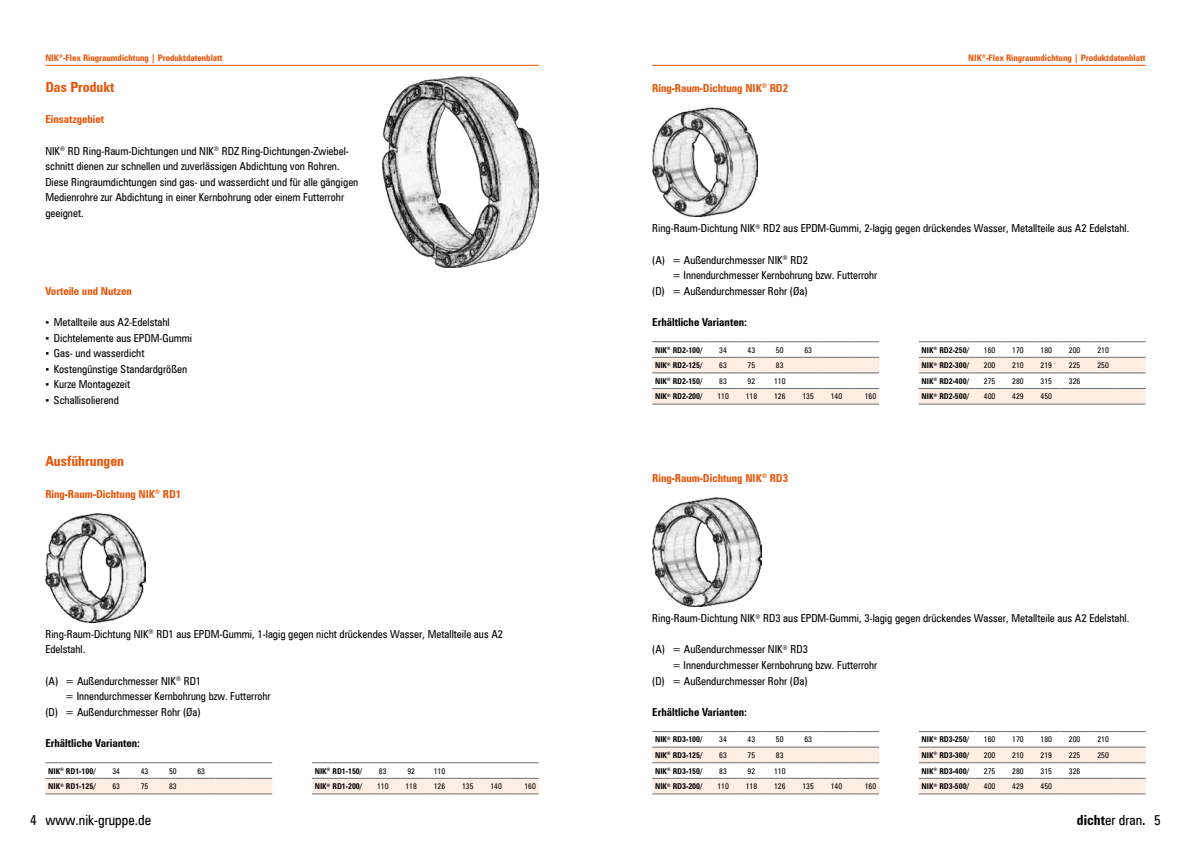
<style>
.page{position:relative;width:1191px;height:842px;background:#fff}
.page>*{position:absolute;margin:0;border:0;box-sizing:border-box;transform-origin:0 0}
.t1{font:condensed 14px "Zurich BT";color:#000}
.t2{font:700 condensed 14px "Zurich BT";color:#e95103}
.t3{font:condensed 11px/15.6px "Zurich BT";color:#000}
.t4{font:700 condensed 11px "Zurich BT";color:#e95103}
.t5{font:700 condensed 11px "Zurich BT";color:#000}
.t6{font:700 condensed 9px "Zurich BT";color:#e95103}
.t7{font:700 condensed 8px "Zurich BT";color:#000}
.t8{font:condensed 8px "Zurich BT";color:#000}
.s1{font-family:"Arial Narrow";font-stretch:normal}
.s2{font-weight:700}
</style>
<div class="page">
<hr style="left:652px;top:65px;width:493px;height:1px;background:#e95103">
<hr style="left:45px;top:65px;width:494px;height:1px;background:#e95103">
<img style="left:45px;top:513px;width:100px;height:109px">
<img style="left:652px;top:108px;width:105px;height:109px">
<svg style="left:652px;top:342px;width:227px;height:63px"></svg>
<img style="left:652px;top:497px;width:109px;height:110px">
<svg style="left:45px;top:762px;width:227px;height:33px"></svg>
<svg style="left:312px;top:762px;width:227px;height:33px"></svg>
<svg style="left:918px;top:342px;width:227px;height:63px"></svg>
<svg style="left:652px;top:731px;width:227px;height:64px"></svg>
<svg style="left:918px;top:731px;width:227px;height:64px"></svg>
<img style="left:383px;top:77px;width:156px;height:190px">
<p class="t6" style="left:45px;top:52px;width:179px">NIK<sup>®</sup>-Flex Ringraumdichtung | Produktdatenblatt</p>
<p class="t2" style="left:45px;top:79px;width:70px">Das Produkt</p>
<p class="t4" style="left:45px;top:113px;width:60px">Einsatzgebiet</p>
<p class="t3" style="left:45px;top:143px;width:314px">NIK<sup>®</sup> RD Ring-Raum-Dichtungen und NIK<sup>®</sup> RDZ Ring-Dichtungen-Zwiebel&shy;schnitt dienen zur schnellen und zuverlässigen Abdichtung von Rohren.<br>Diese Ringraumdichtungen sind gas- und wasserdicht und für alle gängigen Medienrohre zur Abdichtung in einer Kernbohrung oder einem Futterrohr geeignet.</p>
<p class="t4" style="left:45px;top:284px;width:88px">Vorteile und Nutzen</p>
<p class="t3" style="left:45px;top:314px;width:126px"><span class="s1">▪</span> Metallteile aus A2-Edelstahl</p>
<p class="t3" style="left:45px;top:330px;width:148px"><span class="s1">▪</span> Dichtelemente aus EPDM-Gummi</p>
<p class="t3" style="left:45px;top:345px;width:101px"><span class="s1">▪</span> Gas- und wasserdicht</p>
<p class="t3" style="left:45px;top:361px;width:143px"><span class="s1">▪</span> Kostengünstige Standardgrößen</p>
<p class="t3" style="left:45px;top:377px;width:86px"><span class="s1">▪</span> Kurze Montagezeit</p>
<p class="t3" style="left:45px;top:392px;width:75px"><span class="s1">▪</span> Schallisolierend</p>
<p class="t2" style="left:45px;top:453px;width:80px">Ausführungen</p>
<p class="t4" style="left:45px;top:487px;width:137px">Ring-Raum-Dichtung NIK<sup>®</sup> RD1</p>
<p class="t3" style="left:45px;top:626px;width:459px">Ring-Raum-Dichtung NIK<sup>®</sup> RD1 aus EPDM-Gummi, 1-lagig gegen nicht drückendes Wasser, Metallteile aus A2<br>Edelstahl.</p>
<p class="t3" style="left:45px;top:673px;width:157px">(A) = Außendurchmesser NIK<sup>®</sup> RD1</p>
<p class="t3" style="left:77px;top:688px;width:195px">Innendurchmesser Kernbohrung bzw. Futterrohr</p>
<p class="t3" style="left:45px;top:704px;width:157px">(D) = Außendurchmesser Rohr (Øa)</p>
<p class="t5" style="left:45px;top:736px;width:96px">Erhältliche Varianten:</p>
<p class="t7" style="left:48px;top:766px;width:49px">NIK<sup>®</sup> RD1-100/</p>
<p class="t8" style="left:112px;top:766px;width:9px">34</p>
<p class="t8" style="left:141px;top:766px;width:9px">43</p>
<p class="t8" style="left:169px;top:766px;width:9px">50</p>
<p class="t8" style="left:197px;top:766px;width:9px">63</p>
<p class="t7" style="left:48px;top:781px;width:49px">NIK<sup>®</sup> RD1-125/</p>
<p class="t8" style="left:112px;top:781px;width:9px">63</p>
<p class="t8" style="left:141px;top:781px;width:9px">75</p>
<p class="t8" style="left:169px;top:781px;width:9px">83</p>
<p class="t1" style="left:30px;top:811px;width:122px">4 www.nik-gruppe.de</p>
<p class="t7" style="left:315px;top:766px;width:49px">NIK<sup>®</sup> RD1-150/</p>
<p class="t8" style="left:379px;top:766px;width:9px">83</p>
<p class="t8" style="left:407px;top:766px;width:9px">92</p>
<p class="t8" style="left:434px;top:766px;width:13px">110</p>
<p class="t7" style="left:315px;top:781px;width:49px">NIK<sup>®</sup> RD1-200/</p>
<p class="t8" style="left:377px;top:781px;width:13px">110</p>
<p class="t8" style="left:405px;top:781px;width:13px">118</p>
<p class="t8" style="left:434px;top:781px;width:13px">126</p>
<p class="t8" style="left:462px;top:781px;width:13px">135</p>
<p class="t8" style="left:490px;top:781px;width:13px">140</p>
<p class="t8" style="left:524px;top:781px;width:13px">160</p>
<p class="t4" style="left:652px;top:82px;width:137px">Ring-Raum-Dichtung NIK<sup>®</sup> RD2</p>
<p class="t6" style="left:968px;top:52px;width:179px">NIK<sup>®</sup>-Flex Ringraumdichtung | Produktdatenblatt</p>
<p class="t3" style="left:652px;top:221px;width:479px">Ring-Raum-Dichtung NIK<sup>®</sup> RD2 aus EPDM-Gummi, 2-lagig gegen drückendes Wasser, Metallteile aus A2 Edelstahl.</p>
<p class="t3" style="left:652px;top:252px;width:157px">(A) = Außendurchmesser NIK<sup>®</sup> RD2</p>
<p class="t3" style="left:683px;top:267px;width:195px">Innendurchmesser Kernbohrung bzw. Futterrohr</p>
<p class="t3" style="left:652px;top:283px;width:157px">(D) = Außendurchmesser Rohr (Øa)</p>
<p class="t5" style="left:652px;top:315px;width:96px">Erhältliche Varianten:</p>
<p class="t7" style="left:655px;top:345px;width:49px">NIK<sup>®</sup> RD2-100/</p>
<p class="t8" style="left:719px;top:345px;width:9px">34</p>
<p class="t8" style="left:747px;top:345px;width:9px">43</p>
<p class="t8" style="left:776px;top:345px;width:9px">50</p>
<p class="t8" style="left:804px;top:345px;width:9px">63</p>
<p class="t7" style="left:655px;top:360px;width:49px">NIK<sup>®</sup> RD2-125/</p>
<p class="t8" style="left:719px;top:360px;width:9px">63</p>
<p class="t8" style="left:747px;top:360px;width:9px">75</p>
<p class="t8" style="left:776px;top:360px;width:9px">83</p>
<p class="t7" style="left:655px;top:376px;width:49px">NIK<sup>®</sup> RD2-150/</p>
<p class="t8" style="left:719px;top:376px;width:9px">83</p>
<p class="t8" style="left:747px;top:376px;width:9px">92</p>
<p class="t8" style="left:774px;top:376px;width:13px">110</p>
<p class="t7" style="left:655px;top:392px;width:49px">NIK<sup>®</sup> RD2-200/</p>
<p class="t8" style="left:717px;top:392px;width:13px">110</p>
<p class="t8" style="left:745px;top:392px;width:13px">118</p>
<p class="t8" style="left:774px;top:392px;width:13px">126</p>
<p class="t8" style="left:802px;top:392px;width:13px">135</p>
<p class="t8" style="left:830px;top:392px;width:13px">140</p>
<p class="t8" style="left:864px;top:392px;width:13px">160</p>
<p class="t4" style="left:652px;top:471px;width:137px">Ring-Raum-Dichtung NIK<sup>®</sup> RD3</p>
<p class="t7" style="left:921px;top:345px;width:49px">NIK<sup>®</sup> RD2-250/</p>
<p class="t8" style="left:984px;top:345px;width:13px">160</p>
<p class="t8" style="left:1012px;top:345px;width:13px">170</p>
<p class="t8" style="left:1040px;top:345px;width:13px">180</p>
<p class="t8" style="left:1069px;top:345px;width:13px">200</p>
<p class="t8" style="left:1097px;top:345px;width:13px">210</p>
<p class="t7" style="left:921px;top:360px;width:49px">NIK<sup>®</sup> RD2-300/</p>
<p class="t8" style="left:984px;top:360px;width:13px">200</p>
<p class="t8" style="left:1012px;top:360px;width:13px">210</p>
<p class="t8" style="left:1040px;top:360px;width:13px">219</p>
<p class="t8" style="left:1069px;top:360px;width:13px">225</p>
<p class="t8" style="left:1097px;top:360px;width:13px">250</p>
<p class="t7" style="left:921px;top:376px;width:49px">NIK<sup>®</sup> RD2-400/</p>
<p class="t8" style="left:984px;top:376px;width:13px">275</p>
<p class="t8" style="left:1012px;top:376px;width:13px">280</p>
<p class="t8" style="left:1040px;top:376px;width:13px">315</p>
<p class="t8" style="left:1069px;top:376px;width:13px">326</p>
<p class="t7" style="left:921px;top:392px;width:49px">NIK<sup>®</sup> RD2-500/</p>
<p class="t8" style="left:984px;top:392px;width:13px">400</p>
<p class="t8" style="left:1012px;top:392px;width:13px">429</p>
<p class="t8" style="left:1040px;top:392px;width:13px">450</p>
<p class="t3" style="left:652px;top:610px;width:479px">Ring-Raum-Dichtung NIK<sup>®</sup> RD3 aus EPDM-Gummi, 3-lagig gegen drückendes Wasser, Metallteile aus A2 Edelstahl.</p>
<p class="t3" style="left:652px;top:642px;width:157px">(A) = Außendurchmesser NIK<sup>®</sup> RD3</p>
<p class="t3" style="left:683px;top:657px;width:195px">Innendurchmesser Kernbohrung bzw. Futterrohr</p>
<p class="t3" style="left:652px;top:673px;width:157px">(D) = Außendurchmesser Rohr (Øa)</p>
<p class="t5" style="left:652px;top:705px;width:96px">Erhältliche Varianten:</p>
<p class="t7" style="left:655px;top:735px;width:49px">NIK<sup>®</sup> RD3-100/</p>
<p class="t8" style="left:719px;top:735px;width:9px">34</p>
<p class="t8" style="left:747px;top:735px;width:9px">43</p>
<p class="t8" style="left:776px;top:735px;width:9px">50</p>
<p class="t8" style="left:804px;top:735px;width:9px">63</p>
<p class="t7" style="left:655px;top:750px;width:49px">NIK<sup>®</sup> RD3-125/</p>
<p class="t8" style="left:719px;top:750px;width:9px">63</p>
<p class="t8" style="left:747px;top:750px;width:9px">75</p>
<p class="t8" style="left:776px;top:750px;width:9px">83</p>
<p class="t7" style="left:655px;top:766px;width:49px">NIK<sup>®</sup> RD3-150/</p>
<p class="t8" style="left:719px;top:766px;width:9px">83</p>
<p class="t8" style="left:747px;top:766px;width:9px">92</p>
<p class="t8" style="left:774px;top:766px;width:13px">110</p>
<p class="t7" style="left:655px;top:781px;width:49px">NIK<sup>®</sup> RD3-200/</p>
<p class="t8" style="left:717px;top:781px;width:13px">110</p>
<p class="t8" style="left:745px;top:781px;width:13px">118</p>
<p class="t8" style="left:774px;top:781px;width:13px">126</p>
<p class="t8" style="left:802px;top:781px;width:13px">135</p>
<p class="t8" style="left:830px;top:781px;width:13px">140</p>
<p class="t8" style="left:864px;top:781px;width:13px">160</p>
<p class="t7" style="left:921px;top:735px;width:49px">NIK<sup>®</sup> RD3-250/</p>
<p class="t8" style="left:984px;top:735px;width:13px">160</p>
<p class="t8" style="left:1012px;top:735px;width:13px">170</p>
<p class="t8" style="left:1040px;top:735px;width:13px">180</p>
<p class="t8" style="left:1069px;top:735px;width:13px">200</p>
<p class="t8" style="left:1097px;top:735px;width:13px">210</p>
<p class="t7" style="left:921px;top:750px;width:49px">NIK<sup>®</sup> RD3-300/</p>
<p class="t8" style="left:984px;top:750px;width:13px">200</p>
<p class="t8" style="left:1012px;top:750px;width:13px">210</p>
<p class="t8" style="left:1040px;top:750px;width:13px">219</p>
<p class="t8" style="left:1069px;top:750px;width:13px">225</p>
<p class="t8" style="left:1097px;top:750px;width:13px">250</p>
<p class="t7" style="left:921px;top:766px;width:49px">NIK<sup>®</sup> RD3-400/</p>
<p class="t8" style="left:984px;top:766px;width:13px">275</p>
<p class="t8" style="left:1012px;top:766px;width:13px">280</p>
<p class="t8" style="left:1040px;top:766px;width:13px">315</p>
<p class="t8" style="left:1069px;top:766px;width:13px">326</p>
<p class="t7" style="left:921px;top:781px;width:49px">NIK<sup>®</sup> RD3-500/</p>
<p class="t8" style="left:984px;top:781px;width:13px">400</p>
<p class="t8" style="left:1012px;top:781px;width:13px">429</p>
<p class="t8" style="left:1040px;top:781px;width:13px">450</p>
<p class="t1" style="left:1077px;top:811px;width:85px"><span class="s2">dicht</span>er dran<span class="s2">.</span> 5</p>
</div>
